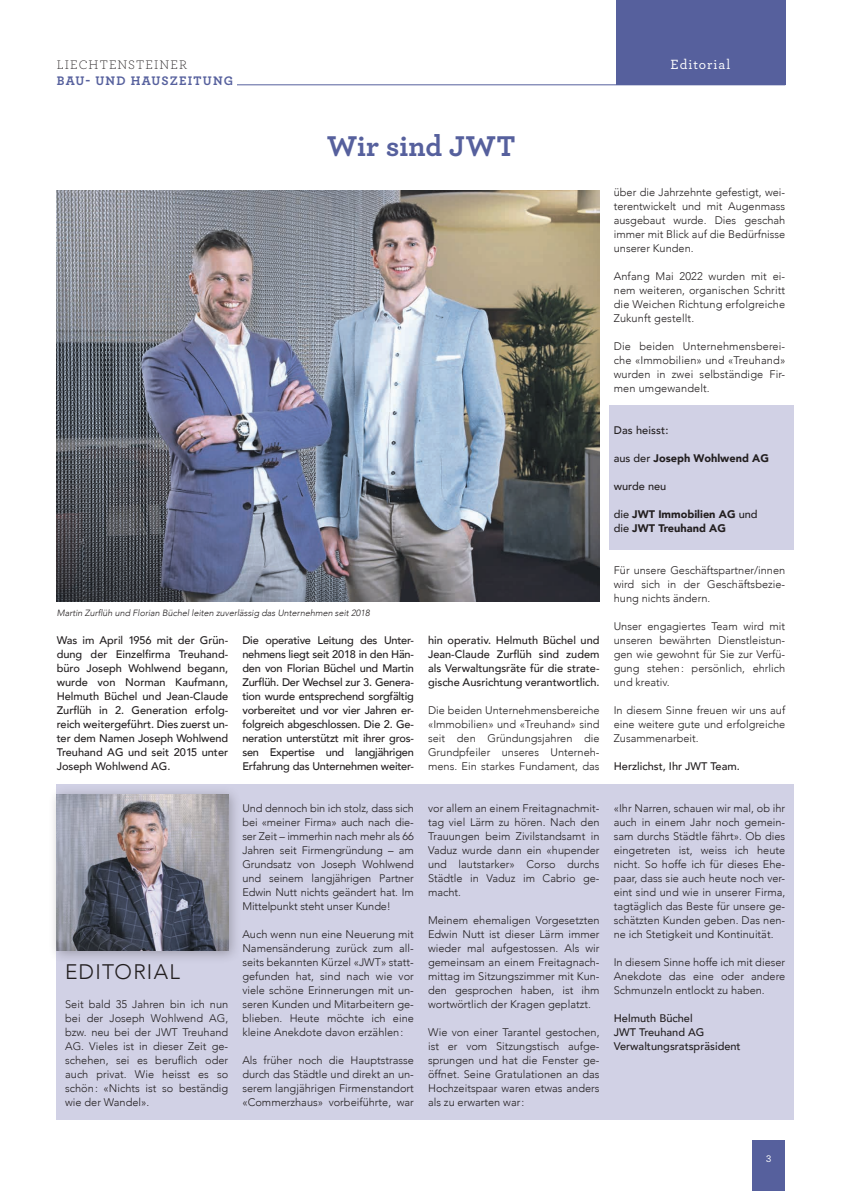
<style>
.page{position:relative;width:842px;height:1191px;background:#fff}
.page>*{position:absolute;margin:0;border:0;box-sizing:border-box;transform-origin:0 0}
.t1{font:700 30px "Archer";letter-spacing:-.005em;color:#56609d}
.t2{font:300 21px "Avenir";letter-spacing:.06em;color:#231f20}
.t3{font:500 14px "Archer";letter-spacing:.065em;color:#fff}
.t4{font:700 13px "Archer";letter-spacing:.095em;color:#56609d}
.t5{font:300 13px "Archer";letter-spacing:.085em;color:#231f20}
.t6{font:300 11px/14px "Avenir";color:#231f20;text-align:justify}
.t7{font:500 11px/14px "Avenir";color:#231f20;text-align:justify}
.t8{font:900 11px/14px "Avenir";color:#231f20}
.t9{font:500 10px "Archer";color:#fff}
.t10{font:italic 300 9px "Avenir";color:#231f20}
.s1{font-weight:500}
</style>
<div class="page">
<div style="left:752px;top:1140px;width:33px;height:51px;background:#56609d"></div>
<div style="left:616px;top:0;width:169px;height:85px;background:#56609d"></div>
<hr style="left:237px;top:85px;width:548px;height:1px;background:#56609d">
<div style="left:609px;top:406px;width:185px;height:144px;background:#d1d1e5"></div>
<div style="left:57px;top:784px;width:737px;height:336px;background:#d1d1e5"></div>
<div style="left:48px;top:785px;width:194px;height:179px;background:#231f20;opacity:.3"></div>
<img style="left:57px;top:794px;width:171px;height:156px">
<img style="left:57px;top:190px;width:543px;height:412px">
<p class="t5" style="left:57px;top:56px;width:132px">LIECHTENSTEINER</p>
<p class="t4" style="left:57px;top:70px;width:178px">BAU- UND HAUSZEITUNG</p>
<p class="t3" style="left:671px;top:54px;width:61px">Editorial</p>
<h1 class="t1" style="left:327px;top:122px;width:190px">Wir sind JWT</h1>
<p class="t10" style="left:57px;top:607px;width:315px">Martin Zurflüh und Florian Büchel leiten zuverlässig das Unternehmen seit 2018</p>
<p class="t7" style="left:57px;top:632px;width:173px">Was im April 1956 mit der Grün&shy;dung der Einzelfirma Treuhand&shy;büro Joseph Wohlwend begann, wurde von Norman Kaufmann, Helmuth Büchel und Jean-Claude Zurflüh in 2. Generation erfolg&shy;reich weitergeführt. Dies zuerst un&shy;ter dem Namen Joseph Wohlwend Treuhand AG und seit 2015 unter Joseph Wohlwend AG.</p>
<p class="t7" style="left:242px;top:632px;width:173px">Die operative Leitung des Unter&shy;nehmens liegt seit 2018 in den Hän&shy;den von Florian Büchel und Martin Zurflüh. Der Wechsel zur 3. Genera&shy;tion wurde entsprechend sorgfältig vorbereitet und vor vier Jahren er&shy;folgreich abgeschlossen. Die 2. Ge&shy;neration unterstützt mit ihrer gros&shy;sen Expertise und langjährigen Erfahrung das Unternehmen weiter-</p>
<p class="t7" style="left:428px;top:632px;width:173px">hin operativ. Helmuth Büchel und Jean-Claude Zurflüh sind zudem als Verwaltungsräte für die strate&shy;gische Ausrichtung verantwortlich.</p>
<p class="t6" style="left:428px;top:703px;width:173px">Die beiden Unternehmensbereiche «Immobilien» und «Treuhand» sind seit den Gründungsjahren die Grundpfeiler unseres Unterneh&shy;mens. Ein starkes Fundament, das</p>
<h2 class="t2" style="left:65px;top:959px;width:116px">EDITORIAL</h2>
<p class="t6" style="left:65px;top:997px;width:165px">Seit bald 35 Jahren bin ich nun bei der Joseph Wohlwend AG, bzw. neu bei der JWT Treuhand AG. Vieles ist in dieser Zeit ge&shy;schehen, sei es beruflich oder auch privat. Wie heisst es so schön: «Nichts ist so beständig wie der Wandel».</p>
<p class="t6" style="left:242px;top:801px;width:173px">Und dennoch bin ich stolz, dass sich bei «meiner Firma» auch nach die&shy;ser Zeit – immerhin nach mehr als 66<br>Jahren seit Firmengründung – am Grundsatz von Joseph Wohlwend und seinem langjährigen Partner Edwin Nutt nichts geändert hat. Im Mittelpunkt steht unser Kunde!</p>
<p class="t6" style="left:242px;top:927px;width:173px">Auch wenn nun eine Neuerung mit Namensänderung zurück zum all&shy;seits bekannten Kürzel «JWT» statt&shy;gefunden hat, sind nach wie vor viele schöne Erinnerungen mit un&shy;seren Kunden und Mitarbeitern ge&shy;blieben. Heute möchte ich eine kleine Anekdote davon erzählen:</p>
<p class="t6" style="left:242px;top:1053px;width:173px">Als früher noch die Hauptstrasse durch das Städtle und direkt an un&shy;serem langjährigen Firmenstandort «Commerzhaus» vorbeiführte, war</p>
<p class="t6" style="left:428px;top:801px;width:173px">vor allem an einem Freitagnachmit&shy;tag viel Lärm zu hören. Nach den Trauungen beim Zivilstandsamt in Vaduz wurde dann ein «hupender und lautstarker» Corso durchs Städtle in Vaduz im Cabrio ge&shy;macht.</p>
<p class="t6" style="left:428px;top:913px;width:173px">Meinem ehemaligen Vorgesetzten Edwin Nutt ist dieser Lärm immer wieder mal aufgestossen. Als wir gemeinsam an einem Freitagnach&shy;mittag im Sitzungszimmer mit Kun&shy;den gesprochen haben, ist ihm wortwörtlich der Kragen geplatzt.</p>
<p class="t6" style="left:428px;top:1025px;width:173px">Wie von einer Tarantel gestochen, ist er vom Sitzungstisch aufge&shy;sprungen und hat die Fenster ge&shy;öffnet. Seine Gratulationen an das Hochzeitspaar waren etwas anders als zu erwarten war:</p>
<p class="t6" style="left:614px;top:185px;width:173px">über die Jahrzehnte gefestigt, wei&shy;terentwickelt und mit Augenmass ausgebaut wurde. Dies geschah immer mit Blick auf die Bedürfnisse unserer Kunden.</p>
<p class="t6" style="left:614px;top:269px;width:173px">Anfang Mai 2022 wurden mit ei&shy;nem weiteren, organischen Schritt die Weichen Richtung erfolgreiche Zukunft gestellt.</p>
<p class="t6" style="left:614px;top:339px;width:173px">Die beiden Unternehmensberei&shy;che «Immobilien» und «Treuhand» wurden in zwei selbständige Fir&shy;men umgewandelt.</p>
<p class="t7" style="left:614px;top:422px;width:56px">Das heisst:</p>
<p class="t8" style="left:614px;top:451px;width:157px"><span class="s1">aus der</span> Joseph Wohlwend AG</p>
<p class="t7" style="left:614px;top:478px;width:54px">wurde neu</p>
<p class="t8" style="left:614px;top:507px;width:145px"><span class="s1">die</span> JWT Immobilien AG <span class="s1">und die</span> JWT Treuhand AG</p>
<p class="t6" style="left:614px;top:563px;width:173px">Für unsere Geschäftspartner/innen wird sich in der Geschäftsbezie&shy;hung nichts ändern.</p>
<p class="t6" style="left:614px;top:619px;width:173px">Unser engagiertes Team wird mit unseren bewährten Dienstleistun&shy;gen wie gewohnt für Sie zur Verfü&shy;gung stehen: persönlich, ehrlich und kreativ.</p>
<p class="t6" style="left:614px;top:703px;width:173px">In diesem Sinne freuen wir uns auf eine weitere gute und erfolgreiche Zusammenarbeit.</p>
<p class="t7" style="left:614px;top:758px;width:128px">Herzlichst, Ihr JWT Team.</p>
<p class="t6" style="left:614px;top:801px;width:173px">«Ihr Narren, schauen wir mal, ob ihr auch in einem Jahr noch gemein&shy;sam durchs Städtle fährt». Ob dies eingetreten ist, weiss ich heute nicht. So hoffe ich für dieses Ehe&shy;paar, dass sie auch heute noch ver&shy;eint sind und wie in unserer Firma, tagtäglich das Beste für unsere ge&shy;schätzten Kunden geben. Das nen&shy;ne ich Stetigkeit und Kontinuität.</p>
<p class="t6" style="left:614px;top:955px;width:173px">In diesem Sinne hoffe ich mit dieser Anekdote das eine oder andere Schmunzeln entlockt zu haben.</p>
<p class="t7" style="left:614px;top:1010px;width:128px;text-align:left">Helmuth Büchel<br>JWT Treuhand AG<br>Verwaltungsratspräsident</p>
<p class="t9" style="left:766px;top:1151px;width:7px">3</p>
</div>
